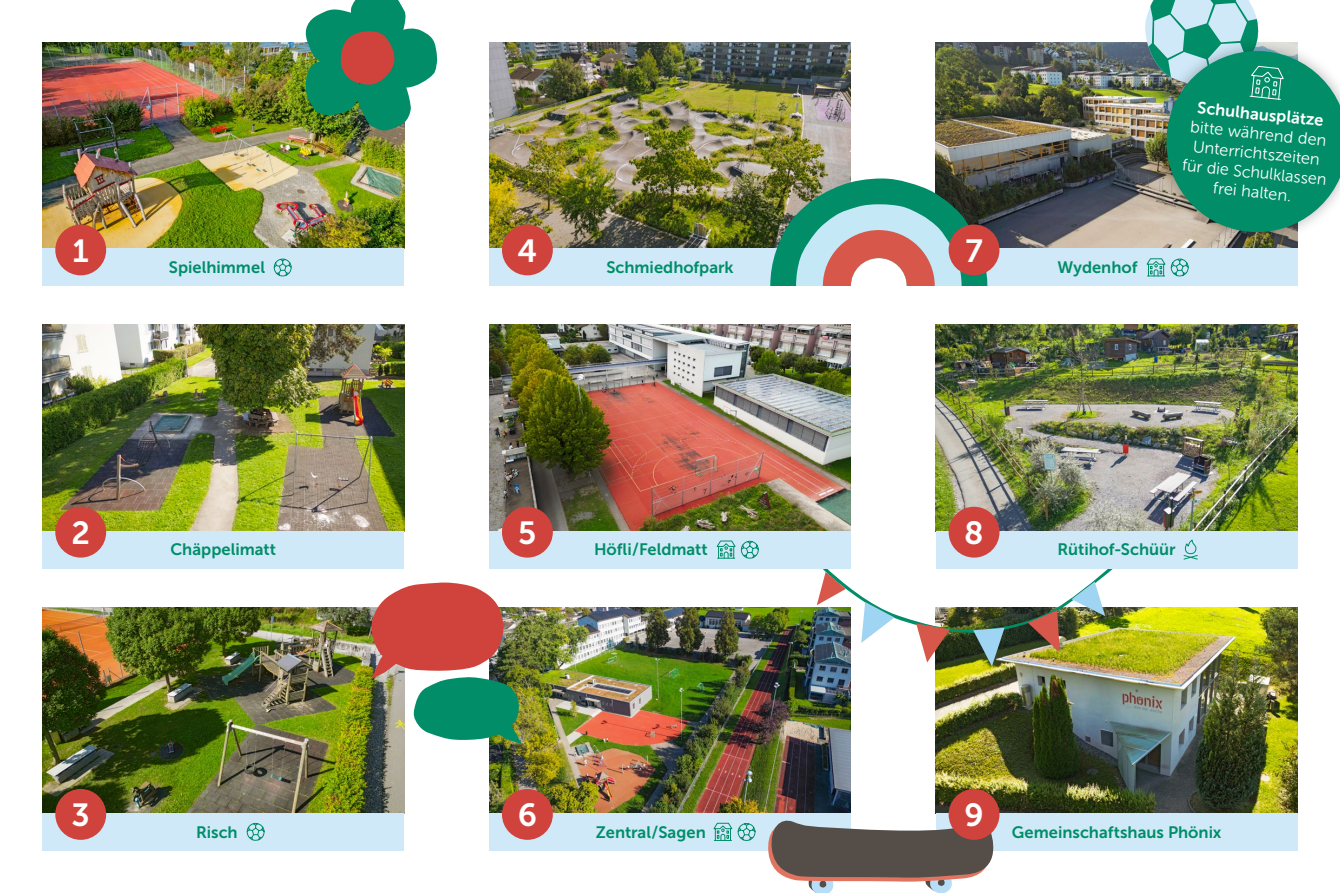
<style>
.page{position:relative;width:1340px;height:893px;background:#fff}
.page>*{position:absolute;margin:0;border:0;box-sizing:border-box;transform-origin:0 0}
.t1{font:31.95px "Museo Sans 700";color:#fff}
.t2{font:16.5px "Museo Sans 700";color:#008d67}
.t3{font:16.5px/19.5px "Museo Sans 300";color:#fff;text-align:center}
.t4{font:16.5px "Museo Sans 700";color:#fff}
</style>
<div class="page">
<img style="left:935px;top:607px;width:362px;height:206px">
<img style="left:816px;top:565px;width:297px;height:101px">
<img style="left:43px;top:43px;width:361px;height:206px">
<img style="left:489px;top:43px;width:361px;height:206px">
<img style="left:43px;top:325px;width:361px;height:206px">
<img style="left:489px;top:325px;width:361px;height:206px">
<img style="left:489px;top:607px;width:361px;height:206px">
<img style="left:935px;top:325px;width:362px;height:206px">
<img style="left:935px;top:43px;width:362px;height:206px">
<img style="left:43px;top:607px;width:361px;height:206px">
<div style="left:43px;top:249px;width:361px;height:37px;background:#cfe9f9"></div>
<div style="left:489px;top:249px;width:361px;height:37px;background:#cfe9f9"></div>
<div style="left:935px;top:249px;width:362px;height:37px;background:#cfe9f9"></div>
<div style="left:43px;top:531px;width:361px;height:37px;background:#cfe9f9"></div>
<div style="left:489px;top:531px;width:361px;height:37px;background:#cfe9f9"></div>
<div style="left:935px;top:531px;width:362px;height:37px;background:#cfe9f9"></div>
<div style="left:43px;top:813px;width:361px;height:37px;background:#cfe9f9"></div>
<div style="left:489px;top:813px;width:361px;height:37px;background:#cfe9f9"></div>
<div style="left:935px;top:813px;width:362px;height:37px;background:#cfe9f9"></div>
<svg style="left:770px;top:178px;width:217px;height:108px"></svg>
<div style="left:55px;top:224px;width:51px;height:51px;background:#d0433d;border-radius:50%"></div>
<div style="left:502px;top:224px;width:51px;height:51px;background:#d0433d;border-radius:50%"></div>
<div style="left:948px;top:224px;width:51px;height:51px;background:#d0433d;border-radius:50%"></div>
<div style="left:55px;top:507px;width:51px;height:51px;background:#d0433d;border-radius:50%"></div>
<div style="left:502px;top:507px;width:51px;height:51px;background:#d0433d;border-radius:50%"></div>
<div style="left:948px;top:507px;width:51px;height:51px;background:#d0433d;border-radius:50%"></div>
<div style="left:55px;top:789px;width:51px;height:51px;background:#d0433d;border-radius:50%"></div>
<img style="left:370px;top:582px;width:152px;height:162px">
<svg style="left:303px;top:0;width:134px;height:132px"></svg>
<svg style="left:766px;top:816px;width:237px;height:77px"></svg>
<div style="left:502px;top:789px;width:51px;height:51px;background:#d0433d;border-radius:50%"></div>
<div style="left:948px;top:789px;width:51px;height:51px;background:#d0433d;border-radius:50%"></div>
<div style="left:1152px;top:37px;width:187px;height:209px;background:#000;opacity:.3"></div>
<svg style="left:1144px;top:0;width:195px;height:237px;background:#52a78f"></svg>
<svg style="left:1146px;top:258px;width:43px;height:19px"></svg>
<svg style="left:716px;top:540px;width:43px;height:19px"></svg>
<svg style="left:273px;top:258px;width:19px;height:19px"></svg>
<svg style="left:713px;top:822px;width:43px;height:19px"></svg>
<svg style="left:246px;top:823px;width:19px;height:18px"></svg>
<svg style="left:1183px;top:539px;width:15px;height:21px"></svg>
<h1 class="t1" style="left:73px;top:233px;width:18px">1</h1>
<h1 class="t1" style="left:517px;top:233px;width:21px">4</h1>
<h1 class="t1" style="left:965px;top:233px;width:19px">7</h1>
<p class="t2" style="left:169px;top:258px;width:98px">Spielhimmel</p>
<p class="t2" style="left:606px;top:258px;width:129px">Schmiedhofpark</p>
<p class="t2" style="left:1057px;top:258px;width:81px">Wydenhof</p>
<p class="t4" style="left:1198px;top:98px;width:128px;rotate:6deg">Schulhausplätze</p>
<p class="t3" style="left:1187px;top:116px;width:146px;rotate:6deg">bitte während den<br>Unterrichtszeiten für die Schulklassen frei halten.</p>
<h1 class="t1" style="left:71px;top:515px;width:20px">2</h1>
<h1 class="t1" style="left:518px;top:515px;width:20px">5</h1>
<h1 class="t1" style="left:964px;top:515px;width:21px">8</h1>
<p class="t2" style="left:171px;top:541px;width:107px">Chäppelimatt</p>
<p class="t2" style="left:594px;top:541px;width:115px">Höfli / Feldmatt</p>
<p class="t2" style="left:1057px;top:541px;width:120px">Rütihof-Schüür</p>
<h1 class="t1" style="left:72px;top:797px;width:20px">3</h1>
<h1 class="t1" style="left:518px;top:797px;width:21px">6</h1>
<h1 class="t1" style="left:964px;top:797px;width:21px">9</h1>
<p class="t2" style="left:196px;top:823px;width:43px">Risch</p>
<p class="t2" style="left:596px;top:823px;width:111px">Zentral / Sagen</p>
<p class="t2" style="left:1011px;top:823px;width:211px">Gemeinschaftshaus Phönix</p>
</div>
